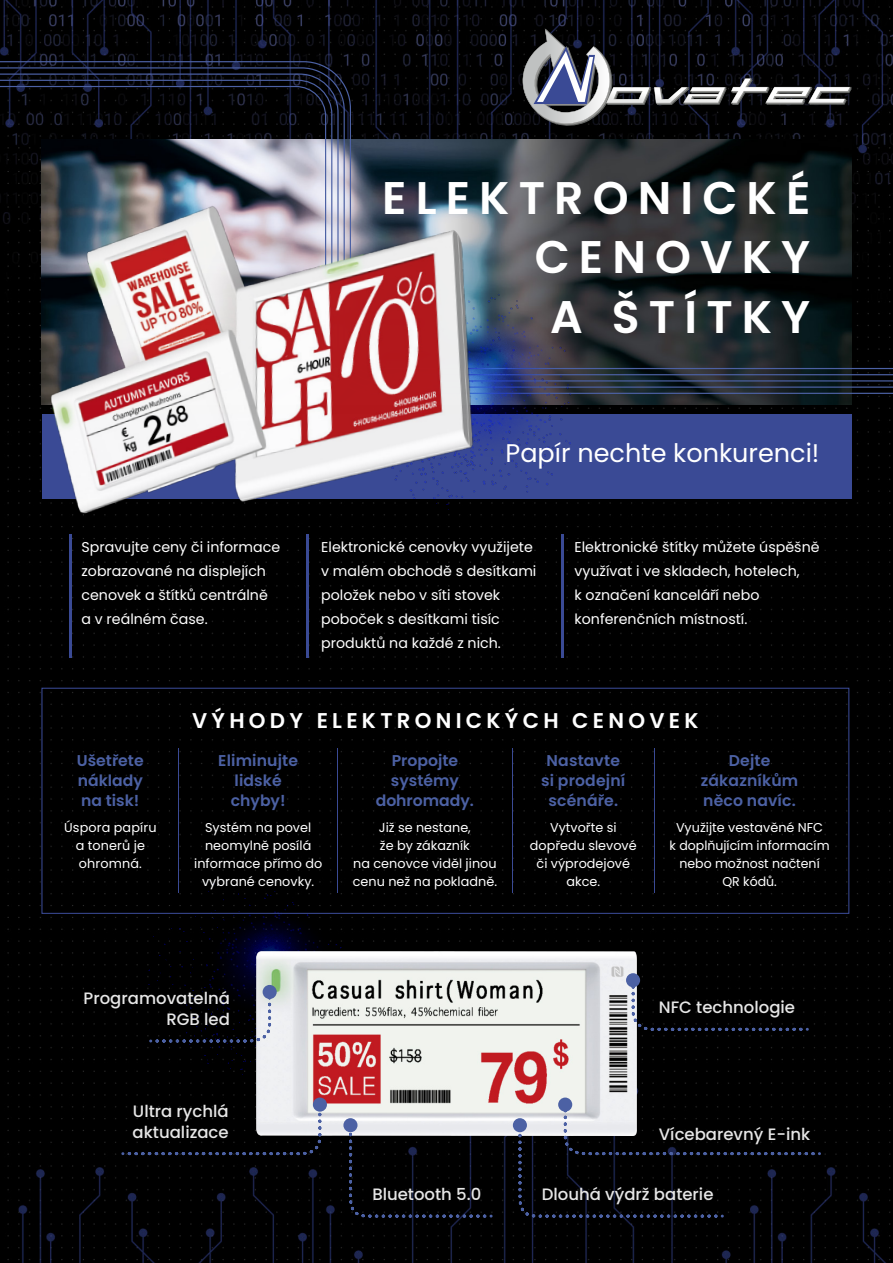
<style>
.page{position:relative;width:893px;height:1263px;background:#000}
.page>*{position:absolute;margin:0;border:0;box-sizing:border-box;transform-origin:0 0}
.t1{font:600 45.75px/59.6px "Poppins";letter-spacing:.2em;color:#fff;text-align:right}
.t2{font:25.5px "Poppins";color:#fff}
.t3{font:600 21.3px "Poppins";letter-spacing:.2em;color:#fff}
.t4{font:500 16.5px/21px "Poppins";color:#e6e6e6}
.t5{font:600 15.6px/20px "Poppins";letter-spacing:.01em;color:#4c61a4;text-align:center}
.t6{font:14.25px/24.2px "Poppins";color:#fff}
.t7{font:12.75px/18px "Poppins";color:#fff;text-align:center}
</style>
<div class="page">
<img style="left:149px;top:883px;width:198px;height:192px">
<img style="left:588px;top:139px;width:263px;height:266px">
<div style="left:42px;top:414px;width:809px;height:84px;background:#3a4a95"></div>
<svg style="left:515px;top:27px;width:338px;height:102px;background:#2d2f34"></svg>
<svg style="left:0;top:61px;width:351px;height:57px;background:#121626"></svg>
<svg style="left:0;top:67px;width:345px;height:51px;background:#121728"></svg>
<svg style="left:0;top:74px;width:339px;height:44px;background:#090b14"></svg>
<svg style="left:588px;top:388px;width:305px;height:6px;background:#212c3c"></svg>
<svg style="left:588px;top:381px;width:305px;height:7px;background:#232f41"></svg>
<svg style="left:588px;top:307px;width:305px;height:74px;background:#1d252a"></svg>
<img style="left:257px;top:952px;width:379px;height:183px">
<svg style="left:558px;top:1097px;width:14px;height:15px"></svg>
<svg style="left:120px;top:1102px;width:203px;height:55px;background:#2f3033"></svg>
<div style="left:313px;top:1097px;width:14px;height:15px;background:#4c61a4;border-radius:50%"></div>
<svg style="left:630px;top:978px;width:180px;height:54px;background:#0a0a0d"></svg>
<div style="left:626px;top:973px;width:14px;height:14px;background:#4c61a4;border-radius:50%"></div>
<svg style="left:348px;top:1122px;width:146px;height:97px;background:#232326"></svg>
<div style="left:343px;top:1118px;width:14px;height:14px;background:#4c61a4;border-radius:50%"></div>
<svg style="left:517px;top:1102px;width:305px;height:117px;background:#1c1c1f"></svg>
<div style="left:513px;top:1118px;width:14px;height:14px;background:#4c61a4;border-radius:50%"></div>
<svg style="left:148px;top:990px;width:125px;height:54px;background:#1d1e23"></svg>
<div style="left:263px;top:985px;width:14px;height:14px;background:#4c61a4;border-radius:50%"></div>
<img style="left:0;top:118px;width:588px;height:508px">
<hr style="left:70px;top:534px;width:2px;height:124px;background:#3a4a95">
<hr style="left:561px;top:534px;width:3px;height:124px;background:#3a4a95">
<hr style="left:306px;top:534px;width:3px;height:124px;background:#3a4a95">
<div style="left:41px;top:688px;width:808px;height:226px;border:1px solid #3a4a95"></div>
<hr style="left:178px;top:748px;width:1px;height:144px;background:#3a4a95">
<hr style="left:337px;top:748px;width:1px;height:144px;background:#3a4a95">
<hr style="left:512px;top:748px;width:1px;height:144px;background:#3a4a95">
<hr style="left:654px;top:748px;width:1px;height:144px;background:#3a4a95">
<h1 class="t1" style="left:382px;top:168px;width:430px">ELEKTRONICKÉ<br>CENOVKY<br>A ŠTÍTKY</h1>
<h2 class="t2" style="left:506px;top:438px;width:315px">Papír nechte konkurenci!</h2>
<p class="t6" style="left:81px;top:535px;width:200px">Spravujte ceny či informace zobrazované na displejích cenovek a štítků centrálně a v reálném čase.</p>
<p class="t6" style="left:574px;top:535px;width:247px">Elektronické štítky můžete úspěšně využívat i ve skladech, hotelech,<br>k označení kanceláří nebo konferenčních místností.</p>
<p class="t6" style="left:321px;top:535px;width:217px">Elektronické cenovky využijete v malém obchodě s desítkami položek nebo v síti stovek poboček s desítkami tisíc produktů na každé z nich.</p>
<p class="t5" style="left:77px;top:750px;width:68px;text-align:justify">Ušetřete náklady na tisk!</p>
<p class="t7" style="left:64px;top:818px;width:94px">Úspora papíru a tonerů je ohromná.</p>
<h3 class="t3" style="left:192px;top:708px;width:508px">VÝHODY ELEKTRONICKÝCH CENOVEK</h3>
<p class="t5" style="left:218px;top:750px;width:81px">Eliminujte lidské chyby!</p>
<p class="t7" style="left:194px;top:818px;width:130px">Systém na povel neomylně posílá informace přímo do vybrané cenovky.</p>
<p class="t5" style="left:376px;top:750px;width:100px">Propojte systémy dohromady.</p>
<p class="t7" style="left:353px;top:818px;width:146px">Již se nestane,<br>že by zákazník<br>na cenovce viděl jinou cenu než na pokladně.</p>
<p class="t5" style="left:541px;top:750px;width:86px">Nastavte si prodejní scénáře.</p>
<p class="t7" style="left:530px;top:818px;width:108px">Vytvořte si dopředu slevové či výprodejové akce.</p>
<p class="t5" style="left:701px;top:750px;width:99px">Dejte zákazníkům něco navíc.</p>
<p class="t7" style="left:670px;top:818px;width:161px">Využijte vestavěné NFC<br>k doplňujícím informacím nebo možnost načtení<br>QR kódů.</p>
<p class="t4" style="left:84px;top:987px;width:148px;text-align:right">Programovatelná<br>RGB led</p>
<p class="t4" style="left:133px;top:1101px;width:98px">Ultra rychlá aktualizace</p>
<p class="t4" style="left:659px;top:996px;width:138px">NFC technologie</p>
<p class="t4" style="left:659px;top:1123px;width:153px">Vícebarevný E-ink</p>
<p class="t4" style="left:372px;top:1183px;width:111px">Bluetooth 5.0</p>
<p class="t4" style="left:542px;top:1183px;width:173px">Dlouhá výdrž baterie</p>
</div>
